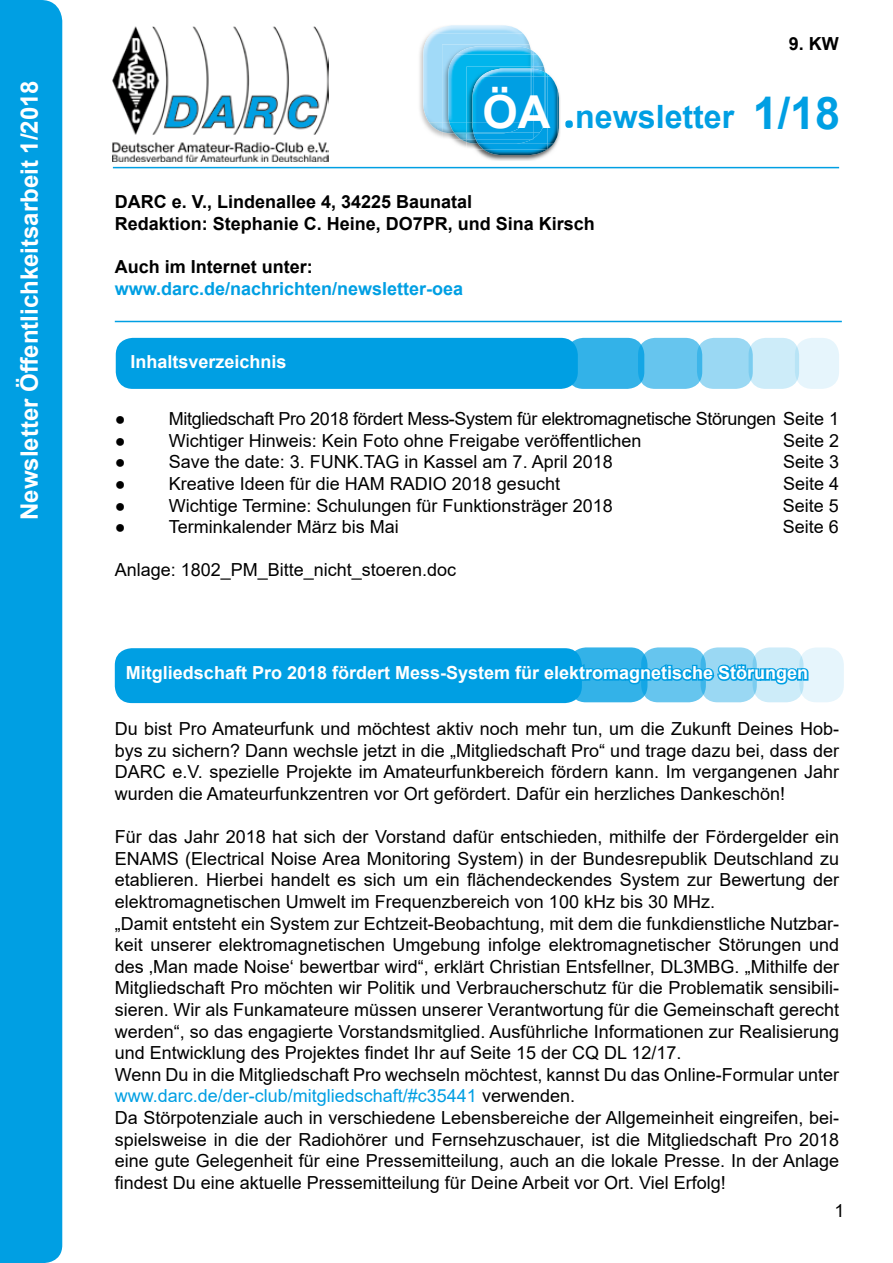
<style>
.page{position:relative;width:893px;height:1263px;background:#fff}
.page>*{position:absolute;margin:0;border:0;box-sizing:border-box;transform-origin:0 0}
.t1{font:700 45px "Arial";color:#009fe3}
.t2{font:700 32.1px "Arial";color:#009fe3}
.t3{font:700 24px "Arial";color:#fff}
.t4{font:18px/21.6px "Arial";color:#000;text-align:justify}
.t5{font:700 18px/21.6px "Arial";color:#000}
.t6{font:700 18px "Arial";color:#fff}
.t7{font:18px "Arial";letter-spacing:-.02em;color:#000}
.t8{font:700 18px "Arial";color:#009fe3}
.s1{font-size:45.45px;color:#fff}
.s2{color:#009fe3}
</style>
<div class="page">
<img style="left:419px;top:43px;width:111px;height:94px">
<img style="left:431px;top:25px;width:92px;height:8px">
<svg style="left:429px;top:122px;width:13px;height:10px"></svg>
<img style="left:423px;top:33px;width:106px;height:89px">
<img style="left:442px;top:44px;width:88px;height:78px">
<img style="left:448px;top:46px;width:82px;height:9px">
<img style="left:448px;top:55px;width:82px;height:67px">
<img style="left:476px;top:76px;width:84px;height:85px">
<img style="left:466px;top:67px;width:64px;height:26px">
<svg style="left:530px;top:49px;width:20px;height:28px"></svg>
<img style="left:481px;top:69px;width:49px;height:8px">
<svg style="left:454px;top:93px;width:22px;height:49px"></svg>
<img style="left:484px;top:90px;width:75px;height:65px">
<img style="left:478px;top:144px;width:69px;height:6px">
<img style="left:545px;top:77px;width:13px;height:67px">
<img style="left:476px;top:77px;width:69px;height:67px">
<img style="left:474px;top:132px;width:59px;height:7px">
<img style="left:473px;top:132px;width:36px;height:1px">
<img style="left:531px;top:77px;width:13px;height:55px">
<img style="left:473px;top:77px;width:58px;height:55px">
<img style="left:473px;top:77px;width:57px;height:45px">
<div style="left:565px;top:120px;width:8px;height:8px;background:#009fe3;border-radius:3px"></div>
<div style="left:0;top:0;width:62px;height:1263px;background:#009fe3"></div>
<img style="left:113px;top:27px;width:215px;height:134px">
<hr style="left:113px;top:167px;width:726px;height:1px;background:#009fe3">
<div style="left:116px;top:338px;width:462px;height:51px;background:#009fe3;border-radius:17px"></div>
<svg style="left:566px;top:338px;width:78px;height:51px;fill:#33b2e8"></svg>
<svg style="left:638px;top:338px;width:64px;height:51px;fill:#66c5ee"></svg>
<svg style="left:697px;top:338px;width:56px;height:51px;fill:#9ad8f3"></svg>
<div style="left:749px;top:338px;width:50px;height:51px;background:#cdecf9;border-radius:17px"></div>
<div style="left:795px;top:338px;width:44px;height:51px;background:#e6f5fc;border-radius:17px"></div>
<hr style="left:115px;top:321px;width:727px;height:1px;background:#009fe3">
<div style="left:115px;top:648px;width:467px;height:55px;background:#009fe3;border-radius:17px"></div>
<svg style="left:569px;top:647px;width:78px;height:55px"></svg>
<div style="left:641px;top:647px;width:65px;height:55px;background:#66c5ee;border-radius:17px"></div>
<div style="left:701px;top:647px;width:56px;height:55px;background:#9ad8f3;border-radius:17px"></div>
<div style="left:753px;top:647px;width:50px;height:55px;background:#cdecf9;border-radius:17px"></div>
<div style="left:799px;top:647px;width:45px;height:55px;background:#e6f5fc;border-radius:17px"></div>
<svg style="left:124px;top:647px;width:686px;height:40px"></svg>
<h3 class="t3" style="left:13px;top:520px;width:441px;rotate:-90deg">Newsletter Öffentlichkeitsarbeit 1/2018</h3>
<h2 class="t2" style="left:482px;top:94px;width:253px"><span class="s1">ÖA</span> newsletter</h2>
<p class="t5" style="left:789px;top:33px;width:52px">9. KW</p>
<h1 class="t1" style="left:753px;top:82px;width:89px">1/18</h1>
<p class="t5" style="left:115px;top:191px;width:482px">DARC e. V., Lindenallee 4, 34225 Baunatal<br>Redaktion: Stephanie C. Heine, DO7PR, und Sina Kirsch</p>
<p class="t5" style="left:115px;top:256px;width:200px">Auch im Internet unter:</p>
<p class="t8" style="left:115px;top:276px;width:350px">www.darc.de/nachrichten/newsletter-oea</p>
<p class="t6" style="left:131px;top:349px;width:158px">Inhaltsverzeichnis</p>
<p class="t7" style="left:115px;top:406px;width:726px">● Mitgliedschaft Pro 2018 fördert Mess-System für elektromagnetische Störungen Seite 1</p>
<p class="t4" style="left:115px;top:430px;width:528px">● Wichtiger Hinweis: Kein Foto ohne Freigabe veröffentlichen</p>
<p class="t4" style="left:783px;top:430px;width:58px">Seite 2</p>
<p class="t4" style="left:115px;top:451px;width:499px">● Save the date: 3. FUNK.TAG in Kassel am 7. April 2018</p>
<p class="t4" style="left:783px;top:451px;width:58px">Seite 3</p>
<p class="t4" style="left:115px;top:473px;width:447px">● Kreative Ideen für die HAM RADIO 2018 gesucht</p>
<p class="t4" style="left:783px;top:473px;width:58px">Seite 4</p>
<p class="t4" style="left:115px;top:494px;width:499px">● Wichtige Termine: Schulungen für Funktionsträger 2018</p>
<p class="t4" style="left:783px;top:494px;width:58px">Seite 5</p>
<p class="t4" style="left:115px;top:516px;width:286px">● Terminkalender März bis Mai</p>
<p class="t4" style="left:783px;top:516px;width:58px">Seite 6</p>
<p class="t4" style="left:115px;top:559px;width:343px">Anlage: 1802_PM_Bitte_nicht_stoeren.doc</p>
<p class="t6" style="left:126px;top:660px;width:684px">Mitgliedschaft Pro 2018 fördert Mess-System für elektromagnetische Störungen</p>
<p class="t4" style="left:115px;top:718px;width:726px">Du bist Pro Amateurfunk und möchtest aktiv noch mehr tun, um die Zukunft Deines Hob&shy;bys zu sichern? Dann wechsle jetzt in die „Mitgliedschaft Pro“ und trage dazu bei, dass der DARC e.V. spezielle Projekte im Amateurfunkbereich fördern kann. Im vergangenen Jahr wurden die Amateurfunkzentren vor Ort gefördert. Dafür ein herzliches Dankeschön!</p>
<p class="t4" style="left:115px;top:826px;width:726px;text-align:left">Für das Jahr 2018 hat sich der Vorstand dafür entschieden, mithilfe der Fördergelder ein ENAMS (Electrical Noise Area Monitoring System) in der Bundesrepublik Deutschland zu etablieren. Hierbei handelt es sich um ein flächendeckendes System zur Bewertung der elektromagnetischen Umwelt im Frequenzbereich von 100 kHz bis 30 MHz.<br>„Damit entsteht ein System zur Echtzeit-Beobachtung, mit dem die funkdienstliche Nutzbar&shy;keit unserer elektromagnetischen Umgebung infolge elektromagnetischer Störungen und des ‚Man made Noise‘ bewertbar wird“, erklärt Christian Entsfellner, DL3MBG. „Mithilfe der Mitgliedschaft Pro möchten wir Politik und Verbraucherschutz für die Problematik sensibili&shy;sieren. Wir als Funkamateure müssen unserer Verantwortung für die Gemeinschaft gerecht werden“, so das engagierte Vorstandsmitglied. Ausführliche Informationen zur Realisierung und Entwicklung des Projektes findet Ihr auf Seite 15 der CQ DL 12/17.<br>Wenn Du in die Mitgliedschaft Pro wechseln möchtest, kannst Du das Online-Formular unter <span class="s2">www.darc.de/der-club/mitgliedschaft/#c35441</span> verwenden.<br>Da Störpotenziale auch in verschiedene Lebensbereiche der Allgemeinheit eingreifen, bei&shy;spielsweise in die der Radiohörer und Fernsehzuschauer, ist die Mitgliedschaft Pro 2018 eine gute Gelegenheit für eine Pressemitteilung, auch an die lokale Presse. In der Anlage findest Du eine aktuelle Pressemitteilung für Deine Arbeit vor Ort. Viel Erfolg!</p>
<p class="t4" style="left:834px;top:1199px;width:12px">1</p>
</div>
